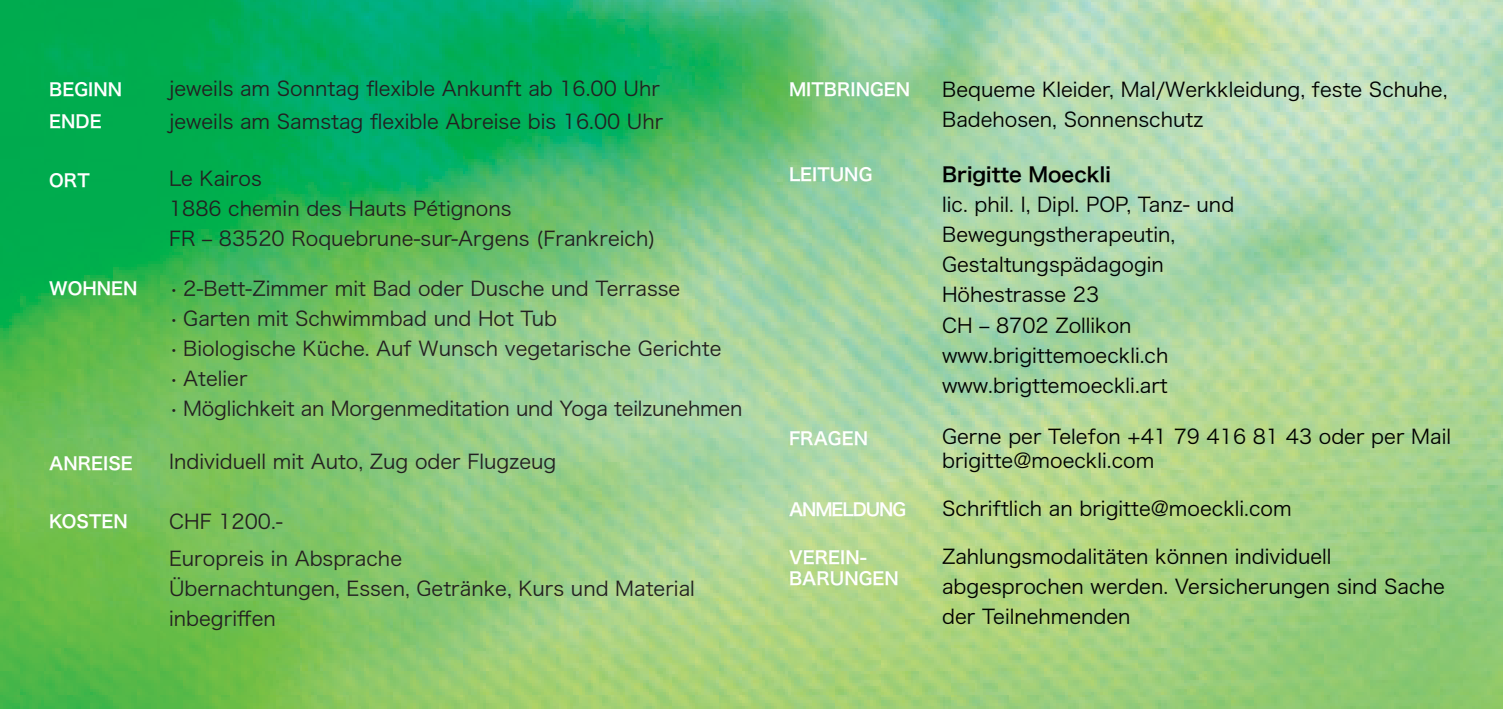
<style>
.page{position:relative;width:1503px;height:709px;background:#fff}
.page>*{position:absolute;margin:0;border:0;box-sizing:border-box;transform-origin:0 0}
.t1{font:20px/30px "Hira Kaku Pro W3";color:#231f20}
.t2{font:20px/30px "Hira Kaku Pro W3";color:#000}
.t3{font:20px "Hira Kaku Pro W6";color:#000}
.t4{font:17.5px/32.5px "Hira Kaku Pro W6";color:#fff}
.t5{font:17.5px "Hira Kaku Pro W6";letter-spacing:-.06em;color:#fff}
</style>
<div class="page">
<img style="left:0;top:0;width:1502px;height:709px">
<p class="t4" style="left:49px;top:72px;width:74px">BEGINN<br>ENDE</p>
<p class="t4" style="left:49px;top:163px;width:42px">ORT</p>
<p class="t4" style="left:49px;top:271px;width:90px">WOHNEN</p>
<p class="t4" style="left:49px;top:446px;width:85px">ANREISE</p>
<p class="t4" style="left:49px;top:505px;width:80px">KOSTEN</p>
<p class="t1" style="left:169px;top:71px;width:496px;line-height:32.5px">jeweils am Sonntag flexible Ankunft ab 16.00 Uhr jeweils am Samstag flexible Abreise bis 16.00 Uhr</p>
<p class="t1" style="left:169px;top:162px;width:488px">Le Kairos<br>1886 chemin des Hauts Pétignons<br>FR ‒ 83520 Roquebrune-sur-Argens (Frankreich)</p>
<p class="t1" style="left:169px;top:272px;width:513px">• 2-Bett-Zimmer mit Bad oder Dusche und Terrasse</p>
<p class="t1" style="left:169px;top:302px;width:389px">• Garten mit Schwimmbad und Hot Tub</p>
<p class="t1" style="left:169px;top:332px;width:554px">• Biologische Küche. Auf Wunsch vegetarische Gerichte</p>
<p class="t1" style="left:169px;top:362px;width:80px">• Atelier</p>
<p class="t1" style="left:169px;top:392px;width:575px">• Möglichkeit an Morgenmeditation und Yoga teilzunehmen</p>
<p class="t1" style="left:169px;top:445px;width:389px">Individuell mit Auto, Zug oder Flugzeug</p>
<p class="t1" style="left:169px;top:501px;width:234px;line-height:37.5px">CHF 1200.-<br>Europreis in Absprache</p>
<p class="t1" style="left:169px;top:572px;width:527px">Übernachtungen, Essen, Getränke, Kurs und Material inbegriffen</p>
<p class="t4" style="left:789px;top:72px;width:123px">MITBRINGEN</p>
<p class="t4" style="left:789px;top:158px;width:85px">LEITUNG</p>
<p class="t4" style="left:789px;top:421px;width:81px">FRAGEN</p>
<p class="t5" style="left:789px;top:493px;width:119px">ANMELDUNG</p>
<p class="t4" style="left:789px;top:546px;width:111px;line-height:21px">VEREIN-<br>BARUNGEN</p>
<p class="t2" style="left:942px;top:73px;width:507px">Bequeme Kleider, Mal/Werkkleidung, feste Schuhe,<br>Badehosen, Sonnenschutz</p>
<p class="t3" style="left:942px;top:157px;width:170px">Brigitte Moeckli</p>
<p class="t2" style="left:942px;top:188px;width:294px">lic. phil. I, Dipl. POP, Tanz- und<br>Bewegungstherapeutin,<br>Gestaltungspädagogin<br>Höhestrasse 23<br>CH ‒ 8702 Zollikon www.brigittemoeckli.ch www.brigttemoeckli.art</p>
<p class="t2" style="left:942px;top:423px;width:510px;line-height:24px">Gerne per Telefon +41 79 416 81 43 oder per Mail brigitte@moeckli.com</p>
<p class="t2" style="left:942px;top:492px;width:351px">Schriftlich an brigitte@moeckli.com</p>
<p class="t2" style="left:942px;top:540px;width:504px">Zahlungsmodalitäten können individuell abgesprochen werden. Versicherungen sind Sache der Teilnehmenden</p>
</div>
